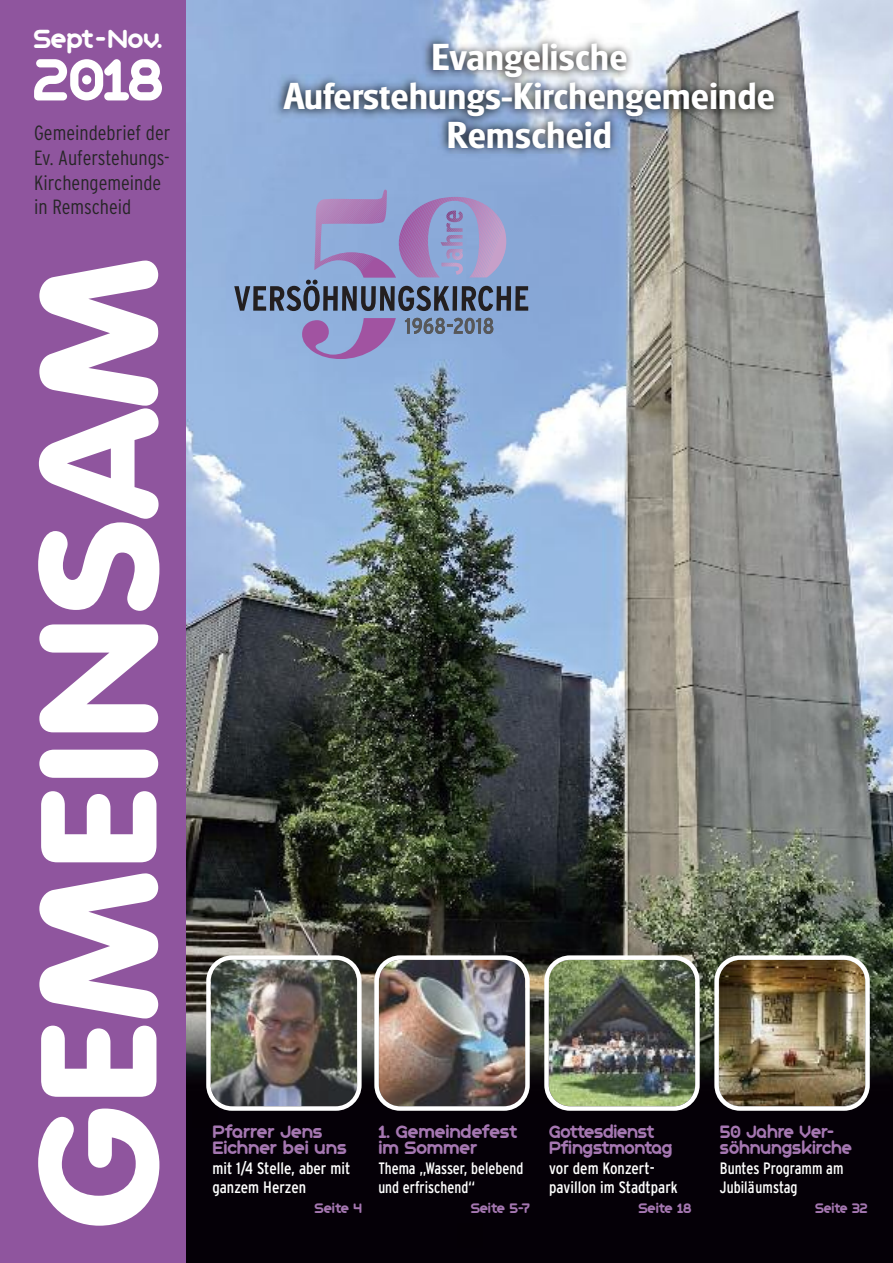
<style>
.page{position:relative;width:893px;height:1263px;background:#fff}
.page>*{position:absolute;margin:0;border:0;box-sizing:border-box;transform-origin:0 0}
.t1{font:172.95px "VAG Rounded";color:#fff;scale:1.06 1}
.t2{font:64.5px "Geometry Soft Pro Bold N";color:#fff}
.t3{font:600 36.3px/38.5px "Glasgow";letter-spacing:.01em;color:#fff;text-align:center}
.t4{font:28.5px "Geometry Soft Pro Bold N";color:#fff}
.t5{font:300 condensed 20.55px/24.6px "Interstate";color:#272627}
.t6{font:19.5px/16.2px "Geometry Soft Pro Bold N";color:#a577b1}
.t7{font:19.5px/16.2px "Geometry Soft Pro Bold N";color:#a577b1;scale:.96 1}
.t8{font:19.5px/16.2px "Geometry Soft Pro Bold N";color:#a577b1;scale:.95 1}
.t9{font:condensed 16.5px/19.5px "Interstate";color:#fff}
.t10{font:condensed 16.5px/19.5px "Interstate";color:#fff;scale:.94 1}
.t11{font:condensed 16.5px/19.5px "Interstate";color:#fff;scale:.95 1}
.t12{font:15px "Geometry Soft Pro Bold N";color:#a577b1}
.t13{font:15px "Geometry Soft Pro Bold N";color:#a577b1;scale:.95 1}
</style>
<div class="page">
<img style="left:186px;top:0;width:707px;height:1263px">
<div style="left:0;top:0;width:186px;height:1263px;background:#8f559e"></div>
<img style="left:544px;top:955px;width:156px;height:156px">
<img style="left:714px;top:955px;width:156px;height:156px">
<img style="left:374px;top:955px;width:156px;height:156px">
<img style="left:206px;top:955px;width:156px;height:156px">
<img style="left:186px;top:26px;width:703px;height:189px">
<img style="left:202px;top:154px;width:368px;height:257px">
<svg style="left:227px;top:180px;width:317px;height:205px;background:#8a9bc8"></svg>
<h3 class="t4" style="left:34px;top:30px;width:130px">Sept-Nov.</h3>
<h2 class="t2" style="left:34px;top:59px;width:131px">2018</h2>
<h3 class="t3" style="left:284px;top:39px;width:492px">Evangelische<br>Auferstehungs-Kirchengemeinde</h3>
<p class="t5" style="left:34px;top:121px;width:138px">Gemeindebrief der</p>
<h3 class="t3" style="left:447px;top:116px;width:166px">Remscheid</h3>
<p class="t5" style="left:34px;top:146px;width:137px">Ev. Auferstehungs-<br>Kirchengemeinde in Remscheid</p>
<h1 class="t1" style="left:30px;top:1228px;width:917px;rotate:-90deg">GEMEINSAM</h1>
<p class="t6" style="left:212px;top:1125px;width:136px">Pfarrer Jens<br>Eichner bei uns</p>
<p class="t9" style="left:212px;top:1158px;width:139px">mit 1/4 Stelle, aber mit ganzem Herzen</p>
<p class="t12" style="left:315px;top:1203px;width:49px">Seite 4</p>
<p class="t6" style="left:378px;top:1125px;width:140px">1. Gemeindefest im Sommer</p>
<p class="t10" style="left:378px;top:1158px;width:156px">Thema „Wasser, belebend und erfrischend“</p>
<p class="t12" style="left:471px;top:1203px;width:60px">Seite 5-7</p>
<p class="t7" style="left:549px;top:1125px;width:130px">Gottesdienst<br>Pfingstmontag</p>
<p class="t9" style="left:549px;top:1158px;width:130px">vor dem Konzert&shy;pavillon im Stadtpark</p>
<p class="t12" style="left:638px;top:1203px;width:54px">Seite 18</p>
<p class="t8" style="left:720px;top:1125px;width:140px">50 Jahre Ver&shy;söhnungskirche</p>
<p class="t11" style="left:720px;top:1158px;width:131px">Buntes Programm am<br>Jubiläumstag</p>
<p class="t13" style="left:815px;top:1203px;width:57px">Seite 32</p>
</div>
